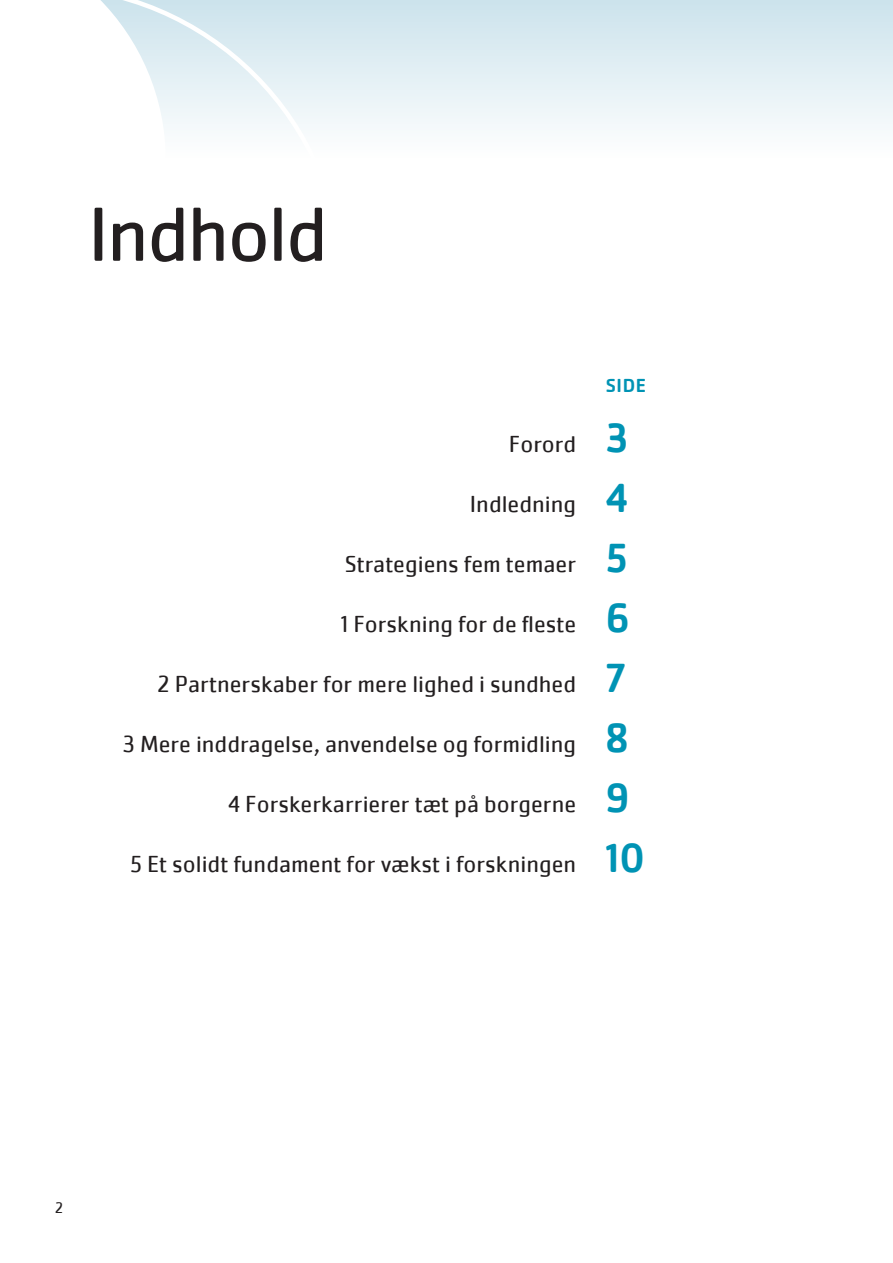
<style>
.page{position:relative;width:893px;height:1263px;background:#fff}
.page>*{position:absolute;margin:0;border:0;box-sizing:border-box;transform-origin:0 0}
.t1{font:79.5px "Cachet Pro";letter-spacing:-.025em;color:#231f20}
.t2{font:24px "Cachet Pro";color:#231f20}
.t3{font:500 19.5px "Cachet Pro";color:#0093b4}
.t4{font:15.75px "Cachet Pro";color:#231f20}
.s1{font-weight:500;font-size:42px;color:#0093b4}
</style>
<div class="page">
<div style="left:0;top:0;width:893px;height:157px;background:linear-gradient(to bottom,#cce3ec,#fefefe)"></div>
<svg style="left:0;top:0;width:345px;height:157px"></svg>
<h1 class="t1" style="left:88px;top:187px;width:242px">Indhold</h1>
<p class="t3" style="left:606px;top:374px;width:42px">SIDE</p>
<p class="t2" style="left:509px;top:430px;width:121px">Forord <span class="s1">3</span></p>
<p class="t2" style="left:470px;top:490px;width:159px">Indledning <span class="s1">4</span></p>
<p class="t2" style="left:345px;top:550px;width:284px">Strategiens fem temaer <span class="s1">5</span></p>
<p class="t2" style="left:341px;top:610px;width:290px">1 Forskning for de fleste <span class="s1">6</span></p>
<p class="t2" style="left:158px;top:670px;width:470px">2 Partnerskaber for mere lighed i sundhed <span class="s1">7</span></p>
<p class="t2" style="left:123px;top:730px;width:507px">3 Mere inddragelse, anvendelse og formidling <span class="s1">8</span></p>
<p class="t2" style="left:228px;top:790px;width:403px">4 Forskerkarrierer tæt på borgerne <span class="s1">9</span></p>
<p class="t2" style="left:130px;top:850px;width:516px">5 Et solidt fundament for vækst i forskningen <span class="s1">10</span></p>
<p class="t4" style="left:55px;top:1198px;width:9px">2</p>
</div>
